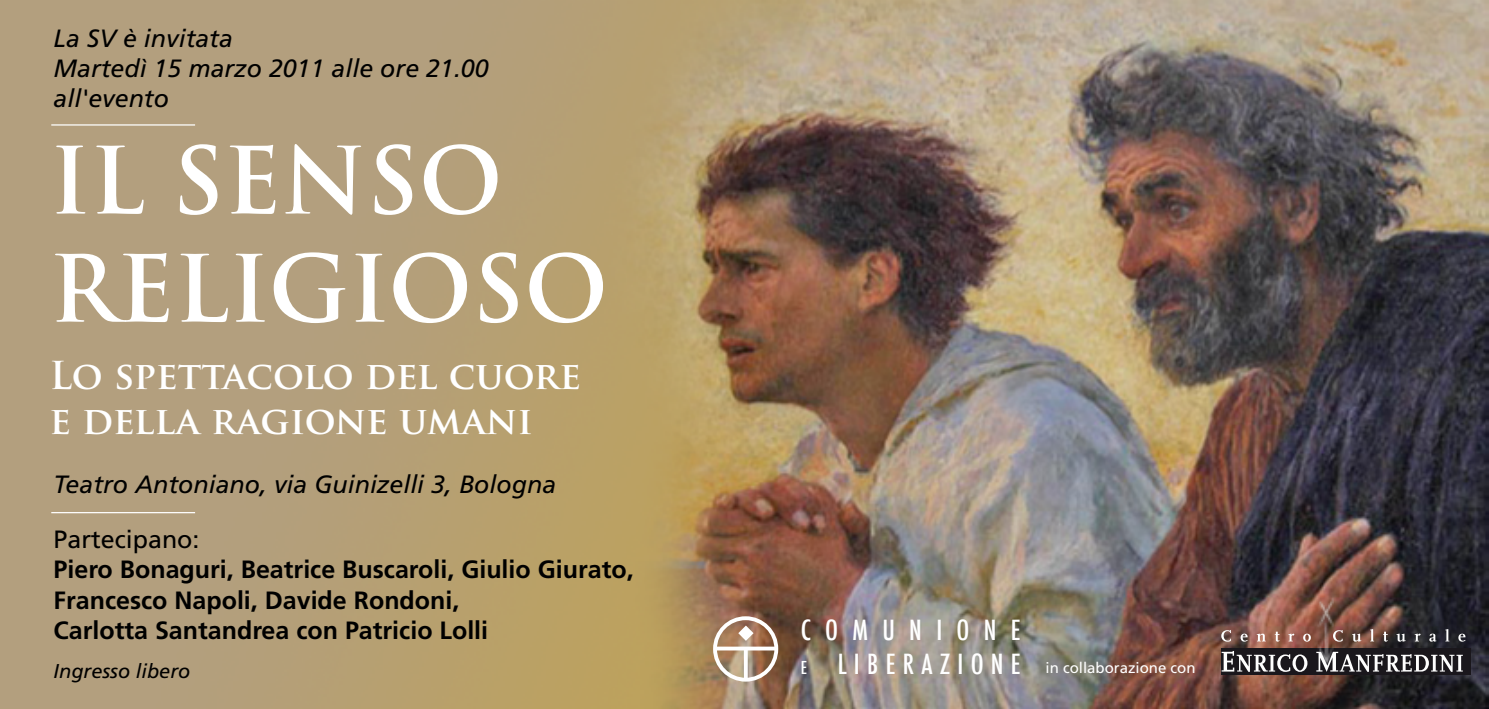
<style>
.page{position:relative;width:1489px;height:709px;background:#fff}
.page>*{position:absolute;margin:0;border:0;box-sizing:border-box;transform-origin:0 0}
.t1{font:700 90px/108px "Trajan Pro";color:#fff}
.t2{font:700 37.5px/45px "Trajan Pro";color:#fff}
.t3{font:500 condensed 27px "Futura";letter-spacing:.53em;color:#fff}
.t4{font:700 25px/30px "Frutiger";color:#000}
.t5{font:italic 25px/30px "Frutiger";color:#000}
.t6{font:25px "Frutiger";color:#000}
.t7{font:italic 20px "Frutiger";color:#000}
.t8{font:15px "Frutiger";color:#fff}
.s1{font-family:"Futura";font-weight:500;font-stretch:condensed;font-size:17.5px}
.s2{font-family:"Futura";font-weight:500;font-stretch:condensed;font-size:27px}
</style>
<div class="page">
<img style="left:0;top:0;width:1488px;height:709px">
<div style="left:1221px;top:648px;width:248px;height:27px;background:#1a171c"></div>
<svg style="left:1221px;top:651px;width:86px;height:21px"></svg>
<svg style="left:1316px;top:651px;width:146px;height:21px"></svg>
<svg style="left:1221px;top:630px;width:9px;height:11px"></svg>
<svg style="left:1240px;top:633px;width:7px;height:8px"></svg>
<svg style="left:1256px;top:633px;width:9px;height:8px"></svg>
<svg style="left:1274px;top:631px;width:5px;height:10px"></svg>
<svg style="left:1288px;top:633px;width:6px;height:8px"></svg>
<svg style="left:1302px;top:633px;width:8px;height:8px"></svg>
<svg style="left:1337px;top:630px;width:5px;height:11px"></svg>
<svg style="left:1351px;top:633px;width:10px;height:8px"></svg>
<svg style="left:1369px;top:629px;width:4px;height:12px"></svg>
<svg style="left:1382px;top:631px;width:5px;height:10px"></svg>
<svg style="left:1396px;top:633px;width:9px;height:8px"></svg>
<svg style="left:1414px;top:633px;width:6px;height:8px"></svg>
<svg style="left:1429px;top:633px;width:7px;height:8px"></svg>
<svg style="left:1445px;top:629px;width:4px;height:12px"></svg>
<svg style="left:1458px;top:633px;width:7px;height:8px"></svg>
<img style="left:1313px;top:591px;width:24px;height:75px">
<svg style="left:713px;top:616px;width:65px;height:65px"></svg>
<svg style="left:714px;top:646px;width:63px;height:4px"></svg>
<svg style="left:743px;top:648px;width:4px;height:33px"></svg>
<hr style="left:51px;top:512px;width:144px;height:1px;background:#fff">
<hr style="left:51px;top:124px;width:144px;height:2px;background:#fff">
<p class="t5" style="left:54px;top:23px;width:436px">La SV è invitata<br>Martedì 15 marzo 2011 alle ore 21.00 all'evento</p>
<h1 class="t1" style="left:49px;top:128px;width:560px">IL SENSO<br>RELIGIOSO</h1>
<h2 class="t2" style="left:49px;top:353px;width:533px">Lo spettacolo del cuore e della ragione umani</h2>
<p class="t5" style="left:54px;top:469px;width:504px">Teatro Antoniano, via Guinizelli 3, Bologna</p>
<p class="t6" style="left:54px;top:525px;width:147px">Partecipano:</p>
<p class="t4" style="left:54px;top:554px;width:581px">Piero Bonaguri, Beatrice Buscaroli, Giulio Giurato,<br>Francesco Napoli, Davide Rondoni,<br>Carlotta Santandrea con Patricio Lolli</p>
<p class="t7" style="left:54px;top:659px;width:138px">Ingresso libero</p>
<p class="t3" style="left:800px;top:613px;width:221px">COMUNIONE</p>
<p class="t8" style="left:800px;top:659px;width:396px"><span class="s1">E</span> <span class="s2">L I B E R A Z I O N E</span> in collaborazione con</p>
</div>
